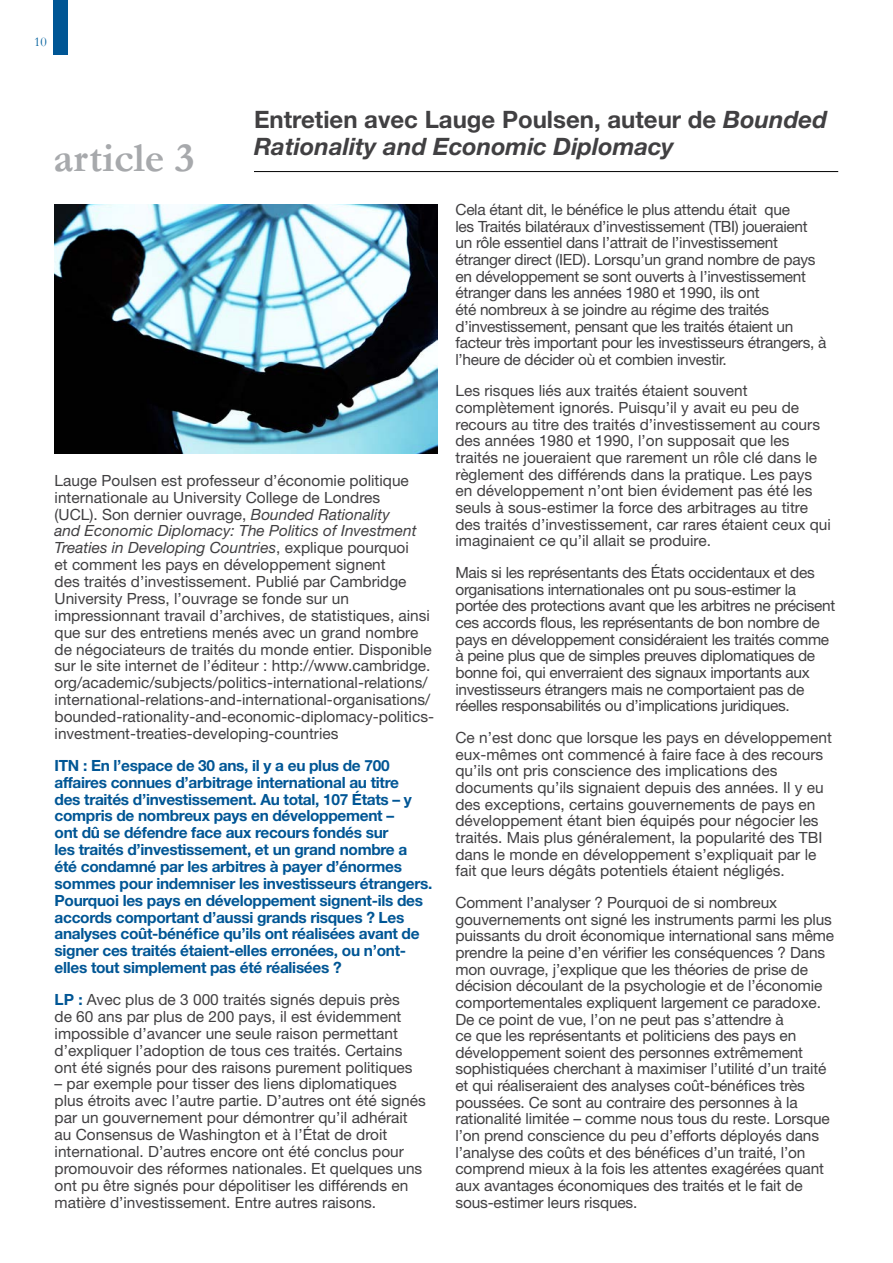
<style>
.page{position:relative;width:893px;height:1263px;background:#fff}
.page>*{position:absolute;margin:0;border:0;box-sizing:border-box;transform-origin:0 0}
.t1{font:700 42px "Garamond";color:#a7a9ac}
.t2{font:italic 700 24px/27px "Helvetica Neue LT Std";color:#414042}
.t3{font:15.45px/16.6px "Helvetica Neue LT Std";color:#414042}
.t4{font:15.45px/16.6px "Helvetica Neue LT Std";letter-spacing:-.02em;color:#414042}
.t5{font:700 15.45px/16.8px "Helvetica Neue LT Std";letter-spacing:-.02em;color:#005695}
.t6{font:13.5px "Garamond";color:#00609d}
.s1{font-style:normal}
.s2{font-style:italic}
.s3{font-weight:700;color:#005695}
</style>
<div class="page">
<div style="left:53px;top:0;width:14px;height:54px;background:#005695"></div>
<hr style="left:254px;top:171px;width:584px;height:1px;background:#000">
<img style="left:55px;top:204px;width:382px;height:249px">
<p class="t6" style="left:34px;top:33px;width:14px">10</p>
<h1 class="t1" style="left:53px;top:129px;width:143px">article 3</h1>
<h2 class="t2" style="left:254px;top:105px;width:574px"><span class="s1">Entretien avec Lauge Poulsen, auteur de</span> Bounded<br>Rationality and Economic Diplomacy</h2>
<p class="t3" style="left:55px;top:472px;width:381px">Lauge Poulsen est professeur d’économie politique internationale au University College de Londres<br>(UCL). Son dernier ouvrage, <span class="s2">Bounded Rationality<br>and Economic Diplomacy: The Politics of Investment Treaties in Developing Countries</span>, explique pourquoi<br>et comment les pays en développement signent<br>des traités d’investissement. Publié par Cambridge University Press, l’ouvrage se fonde sur un impressionnant travail d’archives, de statistiques, ainsi que sur des entretiens menés avec un grand nombre de négociateurs de traités du monde entier. Disponible sur le site internet de l’éditeur : http://www.cambridge. org/academic/subjects/politics-international-relations/ international-relations-and-international-organisations/ bounded-rationality-and-economic-diplomacy-politics&shy;investment-treaties-developing-countries</p>
<p class="t5" style="left:55px;top:756px;width:379px">ITN : En l’espace de 30 ans, il y a eu plus de 700 affaires connues d’arbitrage international au titre<br>des traités d’investissement. Au total, 107 États – y compris de nombreux pays en développement –<br>ont dû se défendre face aux recours fondés sur<br>les traités d’investissement, et un grand nombre a été condamné par les arbitres à payer d’énormes sommes pour indemniser les investisseurs étrangers.<br>Pourquoi les pays en développement signent-ils des accords comportant d’aussi grands risques ? Les analyses coût-bénéfice qu’ils ont réalisées avant de signer ces traités étaient-elles erronées, ou n’ont&shy;elles tout simplement pas été réalisées ?</p>
<p class="t3" style="left:55px;top:991px;width:360px"><span class="s3">LP :</span> Avec plus de 3 000 traités signés depuis près de 60 ans par plus de 200 pays, il est évidemment impossible d’avancer une seule raison permettant d’expliquer l’adoption de tous ces traités. Certains ont été signés pour des raisons purement politiques</p>
<p class="t3" style="left:55px;top:1075px;width:373px">– par exemple pour tisser des liens diplomatiques plus étroits avec l’autre partie. D’autres ont été signés par un gouvernement pour démontrer qu’il adhérait au Consensus de Washington et à l’État de droit international. D’autres encore ont été conclus pour promouvoir des réformes nationales. Et quelques uns ont pu être signés pour dépolitiser les différends en matière d’investissement. Entre autres raisons.</p>
<p class="t4" style="left:455px;top:201px;width:372px">Cela étant dit, le bénéfice le plus attendu était que<br>les Traités bilatéraux d’investissement (TBI) joueraient un rôle essentiel dans l’attrait de l’investissement étranger direct (IED). Lorsqu’un grand nombre de pays en développement se sont ouverts à l’investissement étranger dans les années 1980 et 1990, ils ont<br>été nombreux à se joindre au régime des traités d’investissement, pensant que les traités étaient un facteur très important pour les investisseurs étrangers, à l’heure de décider où et combien investir.</p>
<p class="t3" style="left:455px;top:382px;width:377px">Les risques liés aux traités étaient souvent complètement ignorés. Puisqu’il y avait eu peu de recours au titre des traités d’investissement au cours des années 1980 et 1990, l’on supposait que les traités ne joueraient que rarement un rôle clé dans le règlement des différends dans la pratique. Les pays en développement n’ont bien évidement pas été les seuls à sous-estimer la force des arbitrages au titre des traités d’investissement, car rares étaient ceux qui imaginaient ce qu’il allait se produire.</p>
<p class="t4" style="left:455px;top:564px;width:381px">Mais si les représentants des États occidentaux et des organisations internationales ont pu sous-estimer la portée des protections avant que les arbitres ne précisent ces accords flous, les représentants de bon nombre de pays en développement considéraient les traités comme à peine plus que de simples preuves diplomatiques de bonne foi, qui enverraient des signaux importants aux investisseurs étrangers mais ne comportaient pas de réelles responsabilités ou d’implications juridiques.</p>
<p class="t3" style="left:455px;top:729px;width:378px">Ce n’est donc que lorsque les pays en développement eux-mêmes ont commencé à faire face à des recours qu’ils ont pris conscience des implications des documents qu’ils signaient depuis des années. Il y eu des exceptions, certains gouvernements de pays en développement étant bien équipés pour négocier les traités. Mais plus généralement, la popularité des TBI dans le monde en développement s’expliquait par le fait que leurs dégâts potentiels étaient négligés.</p>
<p class="t3" style="left:455px;top:894px;width:380px">Comment l’analyser ? Pourquoi de si nombreux gouvernements ont signé les instruments parmi les plus puissants du droit économique international sans même prendre la peine d’en vérifier les conséquences ? Dans mon ouvrage, j’explique que les théories de prise de décision découlant de la psychologie et de l’économie comportementales expliquent largement ce paradoxe.<br>De ce point de vue, l’on ne peut pas s’attendre à<br>ce que les représentants et politiciens des pays en développement soient des personnes extrêmement sophistiquées cherchant à maximiser l’utilité d’un traité et qui réaliseraient des analyses coût-bénéfices très poussées. Ce sont au contraire des personnes à la rationalité limitée – comme nous tous du reste. Lorsque l’on prend conscience du peu d’efforts déployés dans l’analyse des coûts et des bénéfices d’un traité, l’on comprend mieux à la fois les attentes exagérées quant aux avantages économiques des traités et le fait de sous-estimer leurs risques.</p>
</div>
